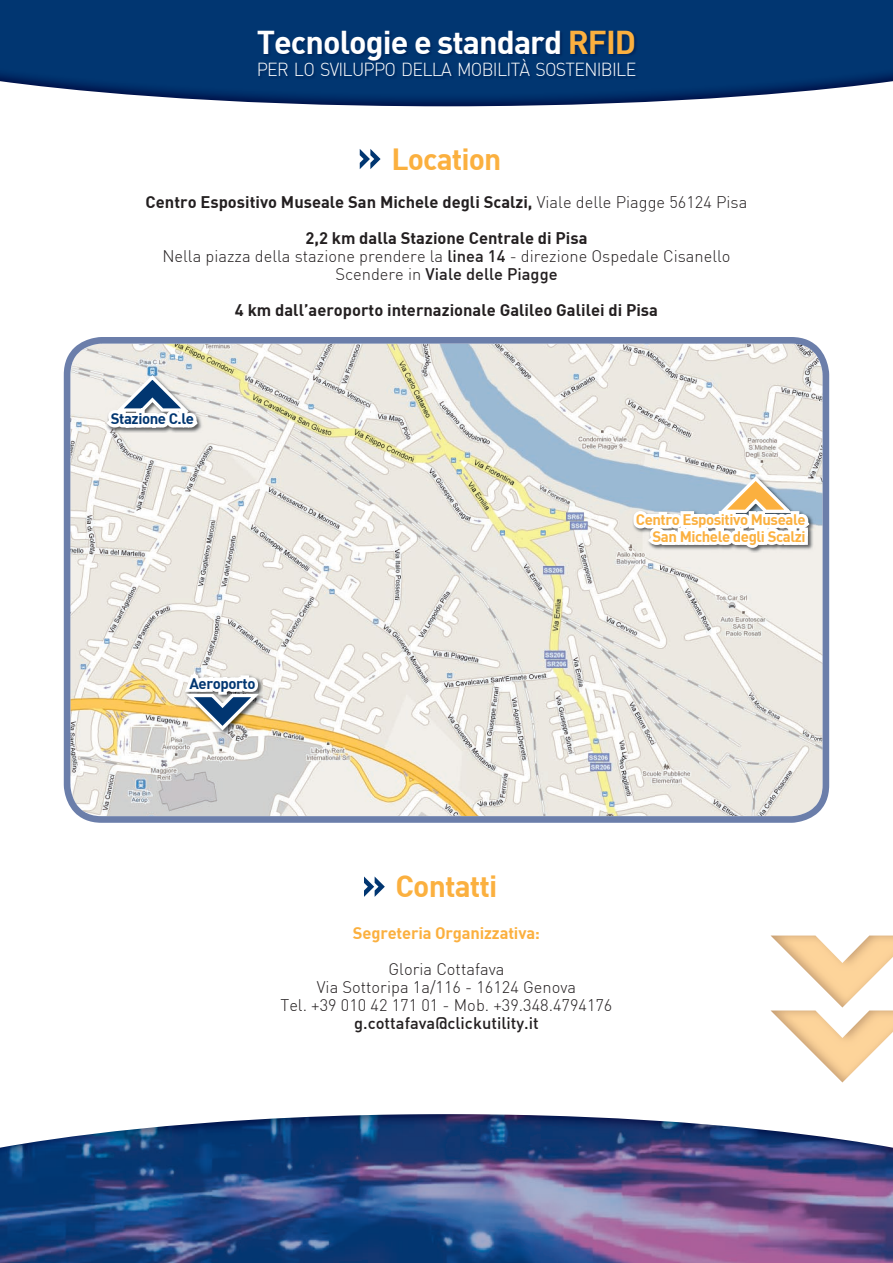
<style>
.page{position:relative;width:893px;height:1263px;background:#fff}
.page>*{position:absolute;margin:0;border:0;box-sizing:border-box;transform-origin:0 0}
.t1{font:32.4px "DIN";letter-spacing:-.03em;color:#fff}
.t2{font:30px "DIN";letter-spacing:-.03em;color:#fbb03f}
.t3{font:300 18.45px "DIN";letter-spacing:-.04em;color:#fff;scale:.96 1}
.t4{font:300 16.5px/18px "DIN";color:#231f20;text-align:center}
.t5{font:16.5px/36px "DIN";color:#231f20;text-align:center}
.t6{font:500 16.5px "DIN";color:#231f20}
.t7{font:16.5px "DIN";letter-spacing:-.01em;color:#fbb03f}
.t8{font:15px/16.5px "DIN";letter-spacing:-.03em;color:#fbb03f;text-align:right}
.t9{font:15px "DIN";letter-spacing:-.03em;color:#013671}
.s1{color:#fbb03f}
.s2{font-weight:300}
.s3{font-weight:500}
</style>
<div class="page">
<img style="left:0;top:0;width:893px;height:106px">
<img style="left:0;top:1114px;width:893px;height:149px">
<img style="left:258px;top:31px;width:380px;height:49px">
<img style="left:770px;top:935px;width:123px;height:147px">
<svg style="left:64px;top:337px;width:765px;height:486px;background:#dfddd8"></svg>
<img style="left:184px;top:730px;width:79px;height:5px">
<svg style="left:180px;top:607px;width:83px;height:123px"></svg>
<img style="left:105px;top:374px;width:98px;height:58px">
<svg style="left:102px;top:375px;width:100px;height:59px"></svg>
<svg style="left:628px;top:444px;width:186px;height:171px"></svg>
<svg style="left:360px;top:149px;width:21px;height:20px"></svg>
<svg style="left:364px;top:876px;width:21px;height:21px"></svg>
<h1 class="t1" style="left:257px;top:21px;width:381px">Tecnologie e standard <span class="s1">RFID</span></h1>
<p class="t3" style="left:257px;top:58px;width:397px">PER LO SVILUPPO DELLA MOBILITÀ SOSTENIBILE</p>
<h2 class="t2" style="left:391px;top:139px;width:111px">Location</h2>
<p class="t5" style="left:146px;top:183px;width:603px">Centro Espositivo Museale San Michele degli Scalzi, <span class="s2">Viale delle Piagge 56124 Pisa<br></span>2,2 km dalla Stazione Centrale di Pisa</p>
<p class="t4" style="left:162px;top:247px;width:570px">Nella piazza della stazione prendere la <span class="s3">linea 14</span> - direzione Ospedale Cisanello<br>Scendere in <span class="s3">Viale delle Piagge</span></p>
<p class="t5" style="left:235px;top:291px;width:425px">4 km dall’aeroporto internazionale Galileo Galilei di Pisa</p>
<p class="t9" style="left:111px;top:409px;width:85px">Stazione C.le</p>
<p class="t9" style="left:190px;top:673px;width:67px">Aeroporto</p>
<p class="t8" style="left:636px;top:511px;width:171px">Centro Espositivo Museale<br>San Michele degli Scalzi</p>
<h2 class="t2" style="left:396px;top:867px;width:103px">Contatti</h2>
<p class="t7" style="left:353px;top:922px;width:189px">Segreteria Organizzativa:</p>
<p class="t4" style="left:280px;top:960px;width:333px">Gloria Cottafava<br>Via Sottoripa 1a/116 - 16124 Genova<br>Tel. +39 010 42 171 01 - Mob. +39.348.4794176</p>
<p class="t6" style="left:354px;top:1012px;width:186px">g.cottafava@clickutility.it</p>
</div>
